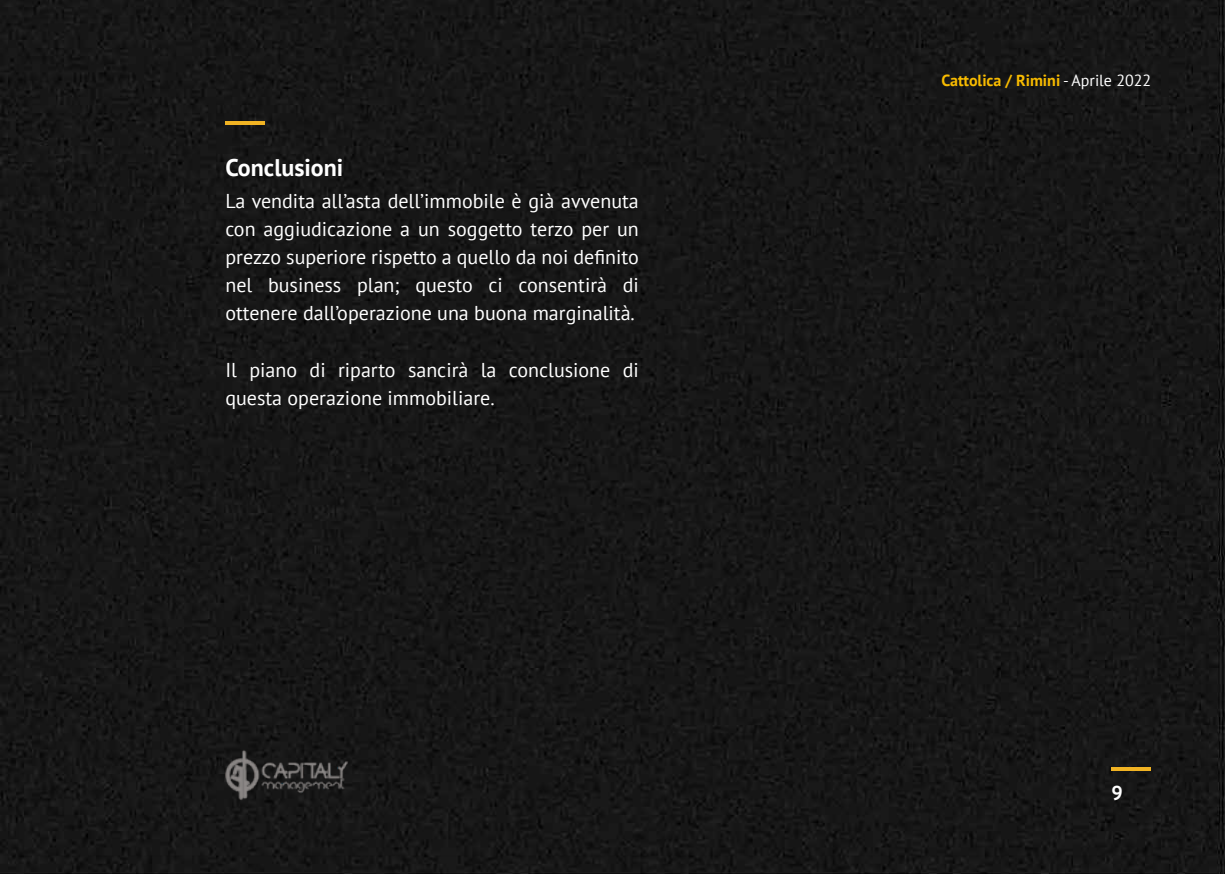
<style>
.page{position:relative;width:1225px;height:874px;background:#fff}
.page>*{position:absolute;margin:0;border:0;box-sizing:border-box;transform-origin:0 0}
.t1{font:700 24px "PT Sans";color:#fff}
.t2{font:20px/28px "PT Sans";color:#fff;text-align:justify}
.t3{font:700 20px "PT Sans";color:#fff}
.t4{font:700 16px "PT Sans";color:#f8bb00}
.s1{font-weight:400;color:#fff}
</style>
<div class="page">
<div style="left:0;top:0;width:1225px;height:873px;background:#161616"></div>
<svg style="left:1111px;top:766px;width:40px;height:4px"></svg>
<img style="left:221px;top:747px;width:130px;height:52px">
<hr style="left:225px;top:121px;width:40px;height:4px;background:#f1b323">
<p class="t1" style="left:225px;top:152px;width:119px">Conclusioni</p>
<p class="t2" style="left:225px;top:187px;width:415px">La vendita all’asta dell’immobile è già avvenuta con aggiudicazione a un soggetto terzo per un prezzo superiore rispetto a quello da noi definito nel business plan; questo ci consentirà di ottenere dall’operazione una buona marginalità.</p>
<p class="t2" style="left:225px;top:355px;width:415px">Il piano di riparto sancirà la conclusione di questa operazione immobiliare.</p>
<p class="t4" style="left:941px;top:70px;width:211px">Cattolica / Rimini <span class="s1">- Aprile 2022</span></p>
<p class="t3" style="left:1111px;top:779px;width:13px">9</p>
</div>
